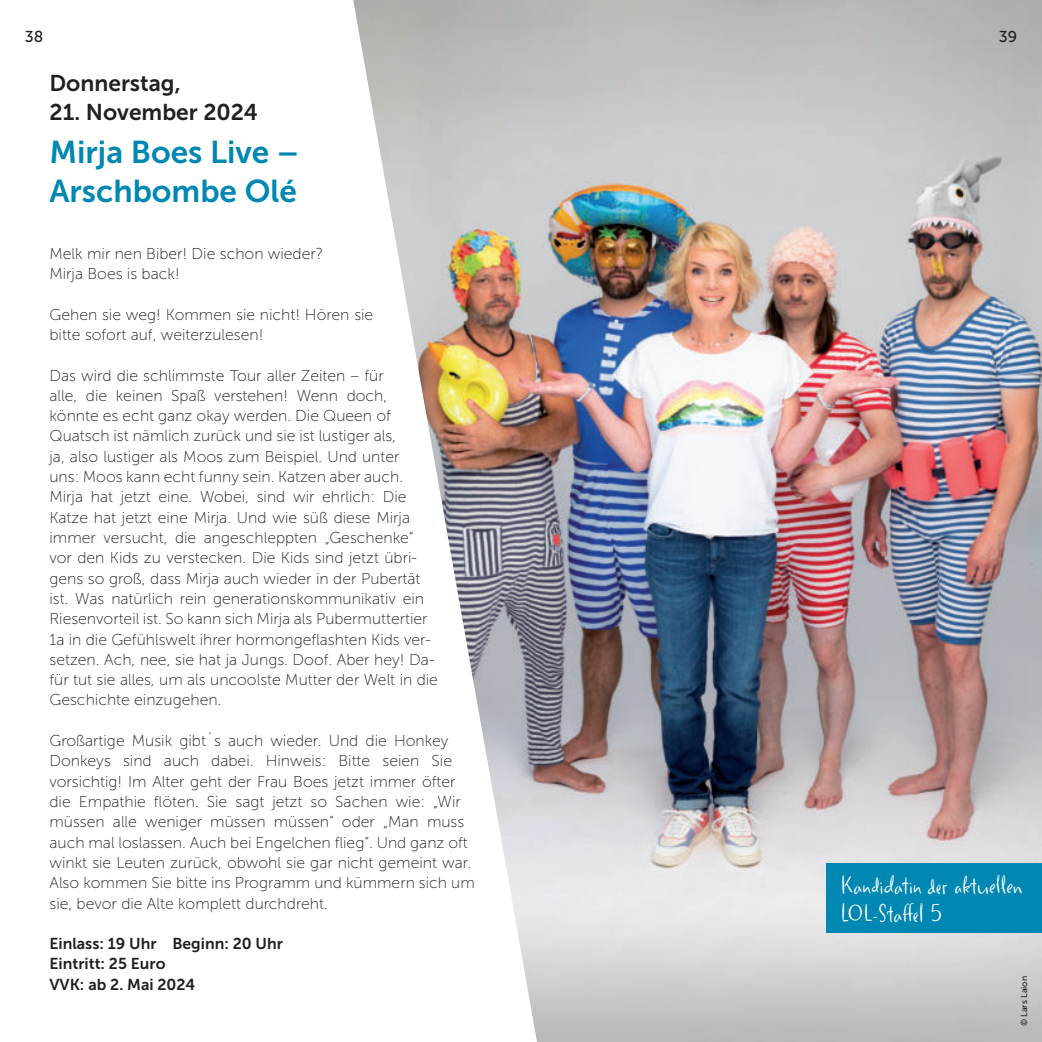
<style>
.page{position:relative;width:1042px;height:1042px;background:#fff}
.page>*{position:absolute;margin:0;border:0;box-sizing:border-box;transform-origin:0 0}
.t1{font:31.5px/38.7px "Museo Sans 700";color:#0087b2}
.t2{font:26.25px/28px "Duffy";color:#fff}
.t3{font:22.75px "Museo Sans 700";color:#231f20}
.t4{font:15.75px/20.3px "Museo Sans 100";color:#231f20}
.t5{font:15.75px/20.3px "Museo Sans 700";color:#231f20}
.t6{font:15.75px "Museo Sans 500";color:#231f20}
.t7{font:8.75px "Museo Sans 500";color:#231f20}
</style>
<div class="page">
<img style="left:537px;top:0;width:505px;height:1042px">
<svg style="left:353px;top:0;width:184px;height:1041px"></svg>
<div style="left:826px;top:864px;width:216px;height:69px;background:#0087b2"></div>
<p class="t6" style="left:25px;top:29px;width:20px">38</p>
<p class="t6" style="left:999px;top:29px;width:20px">39</p>
<h3 class="t3" style="left:49px;top:71px;width:133px">Donnerstag,</h3>
<h3 class="t3" style="left:49px;top:99px;width:210px">21. November 2024</h3>
<h1 class="t1" style="left:49px;top:133px;width:251px">Mirja Boes Live –<br>Arschbombe Olé</h1>
<p class="t4" style="left:49px;top:243px;width:275px">Melk mir nen Biber! Die schon wieder?<br>Mirja Boes is back!</p>
<p class="t4" style="left:49px;top:304px;width:325px">Gehen sie weg! Kommen sie nicht! Hören sie bitte sofort auf, weiterzulesen!</p>
<p class="t4" style="left:49px;top:365px;width:390px">Das wird die schlimmste Tour aller Zeiten – für<br>alle, die keinen Spaß verstehen! Wenn doch, könnte es echt ganz okay werden. Die Queen of Quatsch ist nämlich zurück und sie ist lustiger als,<br>ja, also lustiger als Moos zum Beispiel. Und unter<br>uns: Moos kann echt funny sein. Katzen aber auch.<br>Mirja hat jetzt eine. Wobei, sind wir ehrlich: Die Katze hat jetzt eine Mirja. Und wie süß diese Mirja immer versucht, die angeschleppten „Geschenke“ vor den Kids zu verstecken. Die Kids sind jetzt übri&shy;gens so groß, dass Mirja auch wieder in der Pubertät ist. Was natürlich rein generationskommunikativ ein Riesenvorteil ist. So kann sich Mirja als Pubermuttertier 1a in die Gefühlswelt ihrer hormongeflashten Kids ver&shy;setzen. Ach, nee, sie hat ja Jungs. Doof. Aber hey! Da&shy;für tut sie alles, um als uncoolste Mutter der Welt in die Geschichte einzugehen.</p>
<p class="t4" style="left:49px;top:731px;width:427px">Großartige Musik gibt´s auch wieder. Und die Honkey Donkeys sind auch dabei. Hinweis: Bitte seien Sie vorsichtig! Im Alter geht der Frau Boes jetzt immer öfter die Empathie flöten. Sie sagt jetzt so Sachen wie: „Wir müssen alle weniger müssen müssen“ oder „Man muss auch mal loslassen. Auch bei Engelchen flieg“. Und ganz oft winkt sie Leuten zurück, obwohl sie gar nicht gemeint war.<br>Also kommen Sie bitte ins Programm und kümmern sich um sie, bevor die Alte komplett durchdreht.</p>
<p class="t5" style="left:49px;top:933px;width:235px">Einlass: 19 Uhr Beginn: 20 Uhr<br>Eintritt: 25 Euro<br>VVK: ab 2. Mai 2024</p>
<h2 class="t2" style="left:840px;top:871px;width:183px">Kandidatin der aktuellen<br>LOL-Staffel 5</h2>
<p class="t7" style="left:1019px;top:1026px;width:52px;rotate:-90deg">© Lars Laion</p>
</div>
